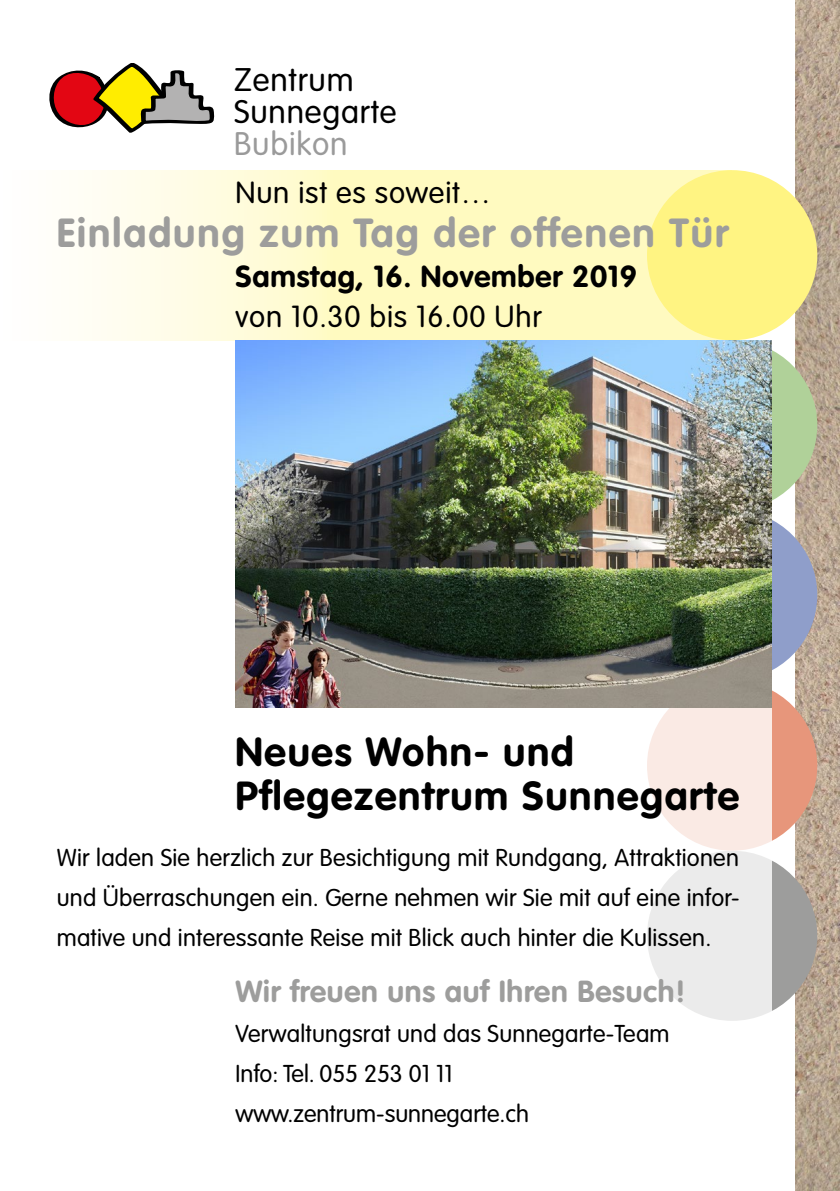
<style>
.page{position:relative;width:840px;height:1191px;background:#fff}
.page>*{position:absolute;margin:0;border:0;box-sizing:border-box;transform-origin:0 0}
.t1{font:700 40px/44px "VAG Rounded";letter-spacing:.04em;color:#000}
.t2{font:700 40px "VAG Rounded";letter-spacing:.05em;color:#9d9d9c}
.t3{font:300 32.2px/32.2px "VAG Rounded";letter-spacing:.025em;color:#000}
.t4{font:300 32.2px "VAG Rounded";letter-spacing:.025em;color:rgb(0 0 0/.4)}
.t5{font:300 30px "VAG Rounded";letter-spacing:.025em;color:#000}
.t6{font:700 30px "VAG Rounded";letter-spacing:.025em;color:#9d9d9c}
.t7{font:700 30px "VAG Rounded";letter-spacing:.025em;color:#000}
.t8{font:300 24px/40px "VAG Rounded";letter-spacing:.01em;color:#000;text-align:justify}
</style>
<div class="page">
<img style="left:795px;top:0;width:44px;height:1191px">
<svg style="left:84px;top:170px;width:638px;height:170px;background:#fffacd"></svg>
<div style="left:646px;top:850px;width:170px;height:170px;background:#9d9d9c;border-radius:50%"></div>
<div style="left:646px;top:340px;width:170px;height:170px;background:#b0d199;border-radius:50%"></div>
<div style="left:646px;top:170px;width:170px;height:170px;background:#fff482;border-radius:50%"></div>
<div style="left:646px;top:510px;width:170px;height:170px;background:#8f9eca;border-radius:50%"></div>
<div style="left:646px;top:680px;width:170px;height:170px;background:#e7967b;border-radius:50%"></div>
<svg style="left:646px;top:708px;width:125px;height:313px;background:#f3edeb"></svg>
<img style="left:235px;top:340px;width:536px;height:368px">
<svg style="left:49px;top:63px;width:166px;height:70px"></svg>
<h2 class="t3" style="left:234px;top:63px;width:164px">Zentrum<br>Sunnegarte</h2>
<h2 class="t4" style="left:234px;top:125px;width:115px">Bubikon</h2>
<p class="t5" style="left:235px;top:175px;width:256px">Nun ist es soweit…</p>
<h1 class="t2" style="left:57px;top:209px;width:672px">Einladung zum Tag der offenen Tür</h1>
<p class="t7" style="left:235px;top:259px;width:403px">Samstag, 16. November 2019</p>
<p class="t5" style="left:235px;top:299px;width:307px">von 10.30 bis 16.00 Uhr</p>
<h1 class="t1" style="left:235px;top:730px;width:505px">Neues Wohn- und<br>Pflegezentrum Sunnegarte</h1>
<p class="t8" style="left:57px;top:838px;width:684px">Wir laden Sie herzlich zur Besichtigung mit Rundgang, Attraktionen und Überraschungen ein. Gerne nehmen wir Sie mit auf eine infor&shy;mative und interessante Reise mit Blick auch hinter die Kulissen.</p>
<p class="t6" style="left:235px;top:974px;width:451px">Wir freuen uns auf Ihren Besuch!</p>
<p class="t8" style="left:235px;top:1014px;width:435px;text-align:left">Verwaltungsrat und das Sunnegarte-Team<br>Info: Tel. 055 253 01 11 www.zentrum-sunnegarte.ch</p>
</div>
